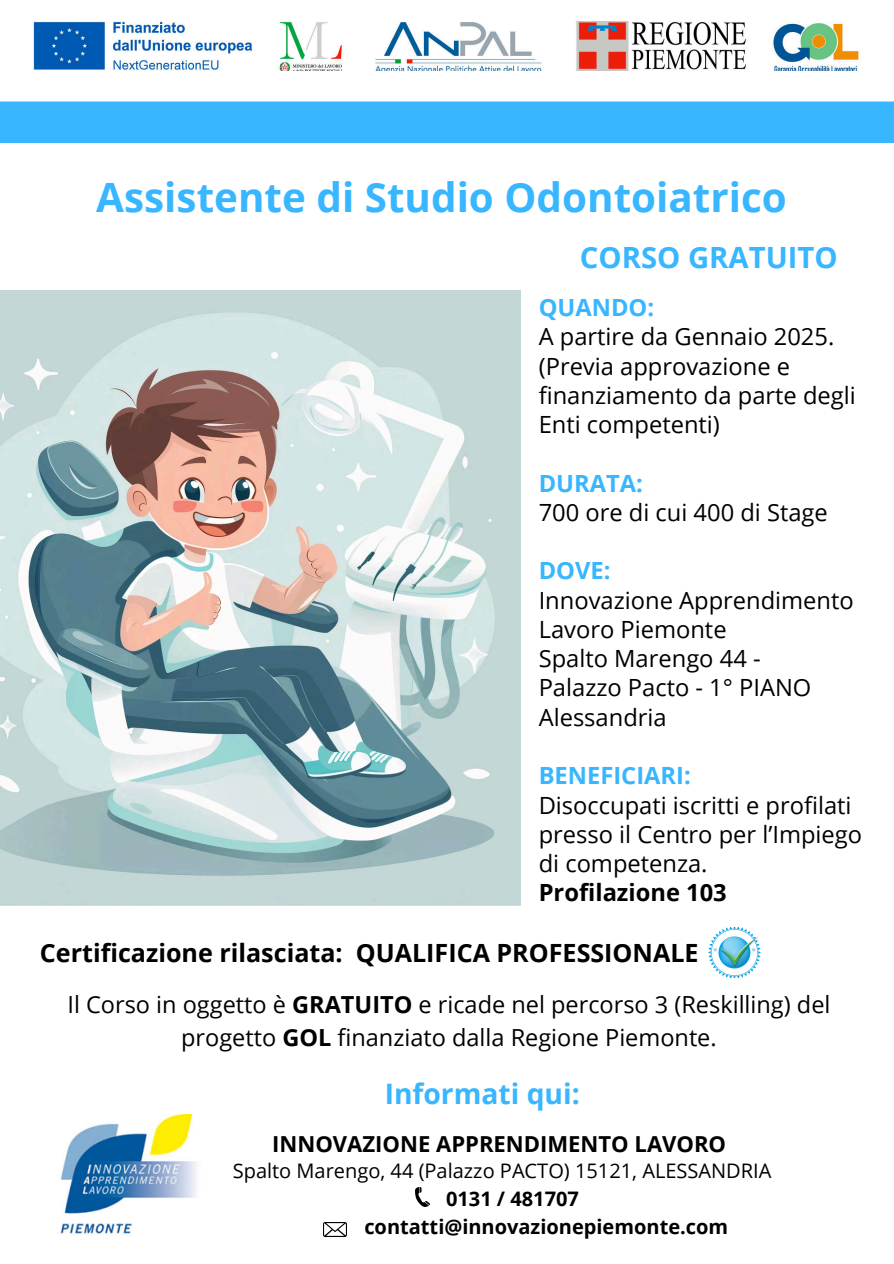
<style>
.page{position:relative;width:894px;height:1264px;background:#fff}
.page>*{position:absolute;margin:0;border:0;box-sizing:border-box;transform-origin:0 0}
.t1{font:700 40.35px "Open Sans";color:#38b6ff}
.t2{font:700 29.25px "Open Sans";color:#38b6ff}
.t3{font:700 28.2px "Open Sans";color:#38b6ff}
.t4{font:700 25.05px "Open Sans";color:#000}
.t5{font:23.7px/29.2px "Open Sans";color:#000}
.t6{font:23.55px/32.7px "Open Sans";color:#000;text-align:center}
.t7{font:700 22.05px "Open Sans";color:#000}
.t8{font:19.95px "Open Sans";color:#000}
.t9{font:700 19.95px "Open Sans";color:#000}
.s1{font-weight:700;color:#38b6ff}
.s2{font-weight:700}
</style>
<div class="page">
<img style="left:33px;top:22px;width:826px;height:48px">
<div style="left:0;top:101px;width:893px;height:42px;background:#38b6ff"></div>
<img style="left:60px;top:1114px;width:137px;height:121px">
<img style="left:416px;top:1187px;width:14px;height:19px">
<img style="left:323px;top:1222px;width:23px;height:14px">
<img style="left:0;top:290px;width:520px;height:615px">
<img style="left:708px;top:927px;width:52px;height:50px">
<h5 class="t1" style="left:96px;top:169px;width:692px">Assistente di Studio Odontoiatrico</h5>
<p class="t2" style="left:579px;top:237px;width:259px">CORSO GRATUITO</p>
<h4 class="t5" style="left:538px;top:292px;width:318px"><span class="s1">QUANDO:<br></span>A partire da Gennaio 2025. (Previa approvazione e finanziamento da parte degli<br>Enti competenti)</h4>
<h5 class="t5" style="left:538px;top:468px;width:290px"><span class="s1">DURATA:<br></span>700 ore di cui 400 di Stage</h5>
<h3 class="t5" style="left:538px;top:555px;width:316px"><span class="s1">DOVE:<br></span>Innovazione Apprendimento<br>Lavoro Piemonte<br>Spalto Marengo 44 -<br>Palazzo Pacto - 1° PIANO<br>Alessandria</h3>
<p class="t5" style="left:538px;top:760px;width:325px"><span class="s1">BENEFICIARI:<br></span>Disoccupati iscritti e profilati presso il Centro per l’Impiego di competenza.<br><span class="s2">Profilazione 103</span></p>
<h5 class="t4" style="left:40px;top:935px;width:304px">Certificazione rilasciata:</h5>
<h5 class="t4" style="left:356px;top:935px;width:344px">QUALIFICA PROFESSIONALE</h5>
<h5 class="t6" style="left:67px;top:987px;width:764px">Il Corso in oggetto è <span class="s2">GRATUITO</span> e ricade nel percorso 3 (Reskilling) del progetto <span class="s2">GOL</span> finanziato dalla Regione Piemonte.</h5>
<p class="t3" style="left:384px;top:1073px;width:196px">Informati qui:</p>
<p class="t7" style="left:272px;top:1127px;width:455px">INNOVAZIONE APPRENDIMENTO LAVORO</p>
<h1 class="t8" style="left:233px;top:1156px;width:540px">Spalto Marengo, 44 (Palazzo PACTO) 15121, ALESSANDRIA</h1>
<h2 class="t9" style="left:446px;top:1184px;width:134px">0131 / 481707</h2>
<p class="t9" style="left:364px;top:1212px;width:365px">contatti@innovazionepiemonte.com</p>
</div>
